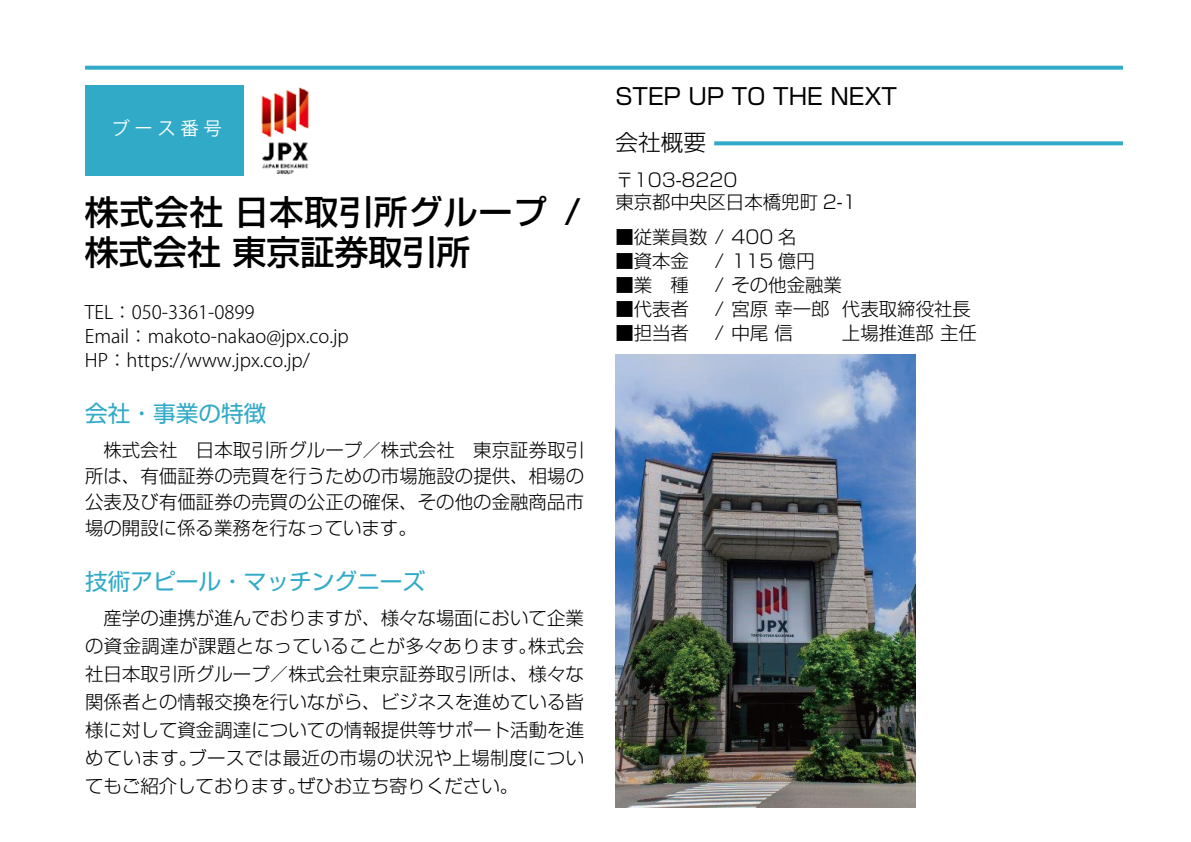
<style>
.page{position:relative;width:1191px;height:842px;background:#fff}
.page>*{position:absolute;margin:0;border:0;box-sizing:border-box;transform-origin:0 0}
.t1{font:500 34px "Shin Go Pro";letter-spacing:.025em;color:#000}
.t2{font:500 34px "Shin Go Pro";color:#000}
.t3{font:22.6px "Shin Go Pro";color:#31aac7}
.t4{font:22.6px "Shin Go Pro";color:#000}
.t5{font:300 22.6px "Shin Go Pro";color:#000}
.t6{font:300 18.4px/28px "Shin Go Pro";color:#000;text-align:justify}
.t7{font:300 18.4px/24px "Koz Go Pr 6 N";color:#000}
.t8{font:18.4px "Koz Go Pr 6 N";letter-spacing:.25em;color:#fff}
</style>
<div class="page">
<svg style="left:85px;top:66px;width:1037px;height:4px;background:#40b0cb"></svg>
<svg style="left:714px;top:141px;width:408px;height:4px;background:#42b1cb"></svg>
<div style="left:85px;top:85px;width:159px;height:91px;background:#31aac7"></div>
<img style="left:261px;top:87px;width:48px;height:88px">
<img style="left:615px;top:354px;width:301px;height:453px">
<p class="t8" style="left:111px;top:118px;width:112px">ブース番号</p>
<p class="t4" style="left:615px;top:78px;width:283px">STEP UP TO THE NEXT</p>
<p class="t5" style="left:615px;top:124px;width:92px">会社概要</p>
<p class="t6" style="left:615px;top:164px;width:124px">〒103-8220</p>
<h1 class="t1" style="left:85px;top:184px;width:498px">株式会社 日本取引所グループ /</h1>
<p class="t6" style="left:615px;top:186px;width:243px">東京都中央区日本橋兜町 2-1</p>
<h1 class="t2" style="left:85px;top:224px;width:387px">株式会社 東京証券取引所</h1>
<p class="t6" style="left:615px;top:221px;width:182px">■従業員数 / 400 名</p>
<p class="t6" style="left:615px;top:245px;width:75px">■資本金</p>
<p class="t6" style="left:615px;top:269px;width:75px">■業　種</p>
<p class="t6" style="left:615px;top:293px;width:75px">■代表者</p>
<p class="t6" style="left:615px;top:317px;width:75px">■担当者</p>
<p class="t6" style="left:715px;top:247px;width:257px;line-height:24px;text-align:left">/ 115 億円<br>/ その他金融業<br>/ 宮原 幸一郎 代表取締役社長/ 中尾 信</p>
<p class="t7" style="left:85px;top:301px;width:265px">TEL：050-3361-0899<br>Email：makoto-nakao@jpx.co.jp<br>HP：https://www.jpx.co.jp/</p>
<p class="t6" style="left:842px;top:317px;width:137px">上場推進部 主任</p>
<p class="t3" style="left:85px;top:395px;width:183px">会社・事業の特徴</p>
<p class="t6" style="left:85px;top:435px;width:501px;line-height:26px">　株式会社　日本取引所グループ／株式会社　東京証券取引所は、有価証券の売買を行うための市場施設の提供、相場の公表及び有価証券の売買の公正の確保、その他の金融商品市場の開設に係る業務を行なっています。</p>
<p class="t3" style="left:85px;top:562px;width:342px">技術アピール・マッチングニーズ</p>
<p class="t6" style="left:85px;top:601px;width:500px">　産学の連携が進んでおりますが、様々な場面において企業の資金調達が課題となっていることが多々あります。株式会社日本取引所グループ／株式会社東京証券取引所は、様々な関係者との情報交換を行いながら、ビジネスを進めている皆様に対して資金調達についての情報提供等サポート活動を進めています。ブースでは最近の市場の状況や上場制度についてもご紹介しております。ぜひお立ち寄りください。</p>
</div>
